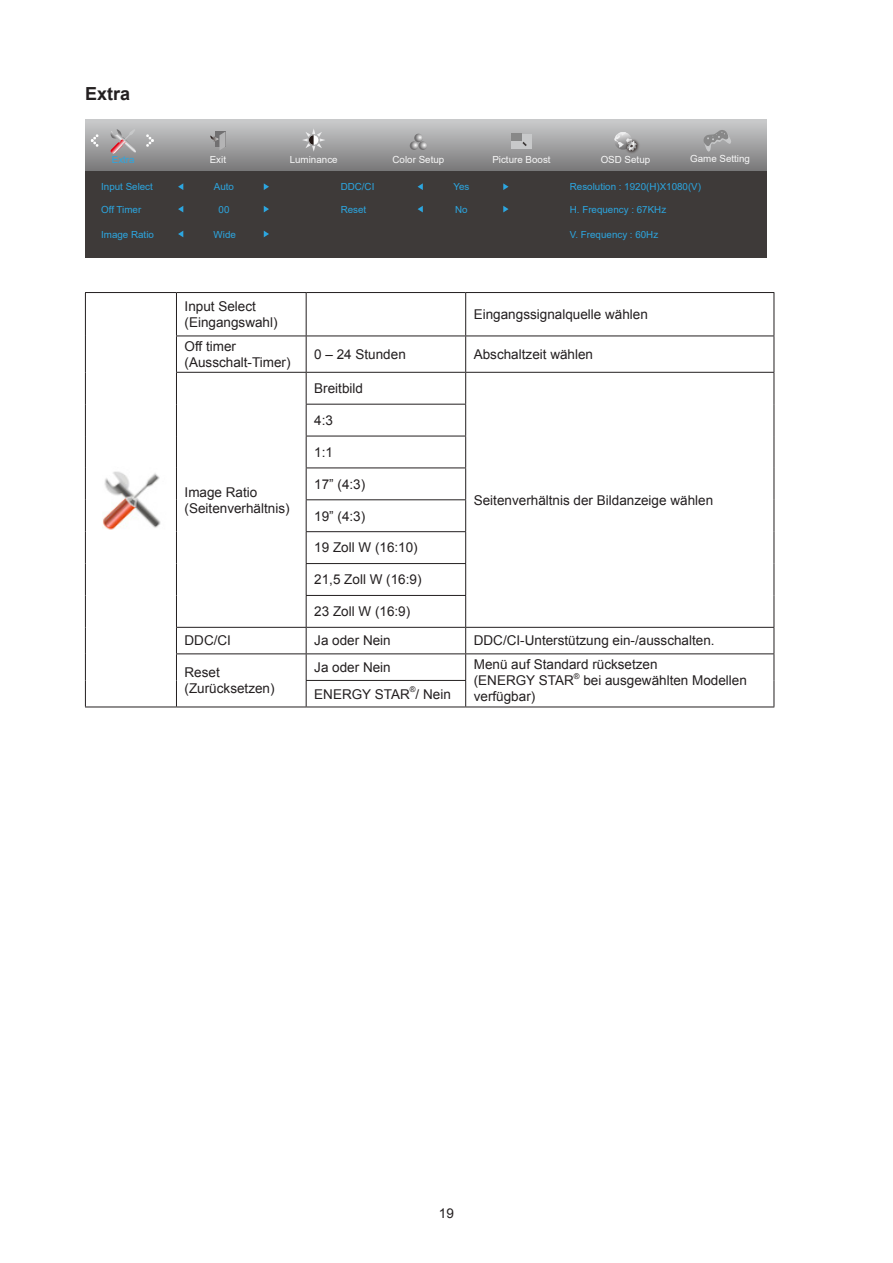
<style>
.page{position:relative;width:893px;height:1263px;background:#fff}
.page>*{position:absolute;margin:0;border:0;box-sizing:border-box;transform-origin:0 0}
.Heading_3{font:700 18px "Arial";color:#231f20}
.无间隔{font:13.5px/16.2px "Arial";color:#231f20}
.正文_text-1{font:13.5px "Arial";color:#231f20}
.t1{font:9.75px "Arial";color:#2ca6e0}
.t2{font:9.75px "Arial";color:#f7f7f7}
.无间隔-2{font:7.8px "Arial";color:#231f20}
</style>
<div class="page">
<svg style="left:85px;top:119px;width:681px;height:52px;background:#a1a1a2"></svg>
<div style="left:85px;top:171px;width:681px;height:87px;background:#3e3a39"></div>
<svg style="left:91px;top:134px;width:8px;height:13px"></svg>
<svg style="left:146px;top:134px;width:8px;height:13px"></svg>
<div style="left:511px;top:134px;width:21px;height:15px;background:#c8c9ca"></div>
<div style="left:511px;top:134px;width:11px;height:7px;background:#888"></div>
<svg style="left:522px;top:141px;width:5px;height:5px"></svg>
<img style="left:624px;top:138px;width:17px;height:18px">
<svg style="left:614px;top:132px;width:23px;height:19px"></svg>
<svg style="left:210px;top:131px;width:15px;height:19px"></svg>
<svg style="left:302px;top:128px;width:23px;height:24px"></svg>
<svg style="left:410px;top:134px;width:17px;height:16px"></svg>
<svg style="left:178px;top:231px;width:5px;height:6px"></svg>
<svg style="left:264px;top:231px;width:5px;height:6px"></svg>
<svg style="left:178px;top:183px;width:5px;height:7px"></svg>
<svg style="left:264px;top:183px;width:5px;height:7px"></svg>
<svg style="left:178px;top:206px;width:5px;height:6px"></svg>
<svg style="left:264px;top:206px;width:5px;height:6px"></svg>
<svg style="left:418px;top:183px;width:5px;height:7px"></svg>
<svg style="left:503px;top:183px;width:5px;height:7px"></svg>
<svg style="left:418px;top:206px;width:5px;height:6px"></svg>
<svg style="left:503px;top:206px;width:5px;height:6px"></svg>
<svg style="left:110px;top:129px;width:28px;height:25px"></svg>
<svg style="left:703px;top:130px;width:28px;height:22px"></svg>
<hr style="left:85px;top:292px;width:91px;height:1px;background:#231f20">
<hr style="left:85px;top:293px;width:1px;height:43px;background:#231f20">
<hr style="left:176px;top:292px;width:130px;height:1px;background:#231f20">
<hr style="left:176px;top:293px;width:1px;height:43px;background:#231f20">
<hr style="left:306px;top:292px;width:160px;height:1px;background:#231f20">
<hr style="left:306px;top:293px;width:1px;height:43px;background:#231f20">
<hr style="left:466px;top:292px;width:308px;height:1px;background:#231f20">
<hr style="left:465px;top:293px;width:1px;height:43px;background:#231f20">
<hr style="left:774px;top:293px;width:1px;height:43px;background:#231f20">
<hr style="left:85px;top:336px;width:1px;height:36px;background:#231f20">
<hr style="left:176px;top:336px;width:130px;height:1px;background:#231f20">
<hr style="left:176px;top:336px;width:1px;height:36px;background:#231f20">
<hr style="left:306px;top:336px;width:160px;height:1px;background:#231f20">
<hr style="left:306px;top:336px;width:1px;height:36px;background:#231f20">
<hr style="left:466px;top:336px;width:308px;height:1px;background:#231f20">
<hr style="left:465px;top:336px;width:1px;height:36px;background:#231f20">
<hr style="left:774px;top:336px;width:1px;height:36px;background:#231f20">
<hr style="left:85px;top:372px;width:1px;height:32px;background:#231f20">
<hr style="left:176px;top:372px;width:130px;height:1px;background:#231f20">
<hr style="left:176px;top:373px;width:1px;height:31px;background:#231f20">
<hr style="left:306px;top:372px;width:160px;height:1px;background:#231f20">
<hr style="left:306px;top:373px;width:1px;height:31px;background:#231f20">
<hr style="left:466px;top:372px;width:308px;height:1px;background:#231f20">
<hr style="left:465px;top:373px;width:1px;height:31px;background:#231f20">
<hr style="left:774px;top:373px;width:1px;height:31px;background:#231f20">
<hr style="left:85px;top:404px;width:1px;height:32px;background:#231f20">
<hr style="left:176px;top:404px;width:1px;height:32px;background:#231f20">
<hr style="left:306px;top:404px;width:160px;height:1px;background:#231f20">
<hr style="left:306px;top:404px;width:1px;height:32px;background:#231f20">
<hr style="left:465px;top:404px;width:1px;height:32px;background:#231f20">
<hr style="left:774px;top:404px;width:1px;height:32px;background:#231f20">
<hr style="left:85px;top:436px;width:1px;height:32px;background:#231f20">
<hr style="left:176px;top:436px;width:1px;height:32px;background:#231f20">
<hr style="left:306px;top:436px;width:160px;height:1px;background:#231f20">
<hr style="left:306px;top:436px;width:1px;height:31px;background:#231f20">
<hr style="left:465px;top:436px;width:1px;height:31px;background:#231f20">
<hr style="left:774px;top:436px;width:1px;height:32px;background:#231f20">
<hr style="left:85px;top:468px;width:1px;height:32px;background:#231f20">
<hr style="left:176px;top:468px;width:1px;height:32px;background:#231f20">
<hr style="left:306px;top:467px;width:160px;height:1px;background:#231f20">
<hr style="left:306px;top:468px;width:1px;height:31px;background:#231f20">
<hr style="left:465px;top:468px;width:1px;height:31px;background:#231f20">
<hr style="left:774px;top:468px;width:1px;height:32px;background:#231f20">
<hr style="left:85px;top:500px;width:1px;height:32px;background:#231f20">
<hr style="left:176px;top:500px;width:1px;height:32px;background:#231f20">
<hr style="left:306px;top:499px;width:160px;height:1px;background:#231f20">
<hr style="left:306px;top:500px;width:1px;height:31px;background:#231f20">
<hr style="left:465px;top:500px;width:1px;height:31px;background:#231f20">
<hr style="left:774px;top:500px;width:1px;height:32px;background:#231f20">
<hr style="left:85px;top:532px;width:1px;height:31px;background:#231f20">
<hr style="left:176px;top:532px;width:1px;height:31px;background:#231f20">
<hr style="left:306px;top:531px;width:160px;height:1px;background:#231f20">
<hr style="left:306px;top:532px;width:1px;height:31px;background:#231f20">
<hr style="left:465px;top:532px;width:1px;height:31px;background:#231f20">
<hr style="left:774px;top:532px;width:1px;height:31px;background:#231f20">
<hr style="left:85px;top:563px;width:1px;height:32px;background:#231f20">
<hr style="left:176px;top:563px;width:1px;height:32px;background:#231f20">
<hr style="left:306px;top:563px;width:160px;height:1px;background:#231f20">
<hr style="left:306px;top:564px;width:1px;height:31px;background:#231f20">
<hr style="left:465px;top:564px;width:1px;height:31px;background:#231f20">
<hr style="left:774px;top:563px;width:1px;height:32px;background:#231f20">
<hr style="left:85px;top:595px;width:1px;height:32px;background:#231f20">
<hr style="left:176px;top:595px;width:1px;height:32px;background:#231f20">
<hr style="left:306px;top:595px;width:160px;height:1px;background:#231f20">
<hr style="left:306px;top:596px;width:1px;height:31px;background:#231f20">
<hr style="left:465px;top:596px;width:1px;height:31px;background:#231f20">
<hr style="left:774px;top:595px;width:1px;height:32px;background:#231f20">
<hr style="left:176px;top:627px;width:130px;height:1px;background:#231f20">
<hr style="left:306px;top:627px;width:160px;height:1px;background:#231f20">
<hr style="left:466px;top:627px;width:308px;height:1px;background:#231f20">
<hr style="left:176px;top:653px;width:130px;height:1px;background:#231f20">
<hr style="left:306px;top:653px;width:160px;height:1px;background:#231f20">
<hr style="left:466px;top:653px;width:308px;height:1px;background:#231f20">
<svg style="left:85px;top:627px;width:1px;height:80px"></svg>
<svg style="left:176px;top:628px;width:1px;height:79px"></svg>
<hr style="left:306px;top:680px;width:160px;height:1px;background:#231f20">
<svg style="left:306px;top:628px;width:1px;height:79px"></svg>
<svg style="left:465px;top:628px;width:1px;height:79px"></svg>
<svg style="left:774px;top:628px;width:1px;height:79px"></svg>
<hr style="left:85px;top:707px;width:91px;height:1px;background:#231f20">
<hr style="left:176px;top:707px;width:130px;height:1px;background:#231f20">
<hr style="left:306px;top:707px;width:160px;height:1px;background:#231f20">
<hr style="left:466px;top:707px;width:308px;height:1px;background:#231f20">
<img style="left:102px;top:471px;width:59px;height:59px">
<p class="Heading_3" style="left:85px;top:82px;width:47px">Extra</p>
<p class="t1" style="left:112px;top:153px;width:24px">Extra</p>
<p class="t2" style="left:690px;top:152px;width:61px">Game Setting</p>
<p class="t2" style="left:210px;top:153px;width:18px">Exit</p>
<p class="t2" style="left:290px;top:153px;width:49px">Luminance</p>
<p class="t2" style="left:393px;top:153px;width:53px">Color Setup</p>
<p class="t2" style="left:492px;top:153px;width:60px">Picture Boost</p>
<p class="t2" style="left:601px;top:153px;width:51px">OSD Setup</p>
<p class="t1" style="left:101px;top:180px;width:53px">Input Select</p>
<p class="t1" style="left:214px;top:180px;width:22px">Auto</p>
<p class="t1" style="left:101px;top:202px;width:42px">Off Timer</p>
<p class="t1" style="left:219px;top:202px;width:12px">00</p>
<p class="t1" style="left:101px;top:227px;width:54px">Image Ratio</p>
<p class="t1" style="left:214px;top:227px;width:24px">Wide</p>
<p class="t1" style="left:341px;top:180px;width:35px">DDC/CI</p>
<p class="t1" style="left:453px;top:180px;width:17px">Yes</p>
<p class="t1" style="left:341px;top:202px;width:27px">Reset</p>
<p class="t1" style="left:455px;top:202px;width:14px">No</p>
<p class="t1" style="left:570px;top:180px;width:133px">Resolution : 1920(H)X1080(V)</p>
<p class="t1" style="left:570px;top:202px;width:98px">H. Frequency : 67KHz</p>
<p class="t1" style="left:570px;top:227px;width:90px">V. Frequency : 60Hz</p>
<p class="无间隔" style="left:185px;top:298px;width:95px">Input Select (Eingangswahl)</p>
<p class="正文_text-1" style="left:474px;top:305px;width:176px">Eingangssignalquelle wählen</p>
<p class="无间隔" style="left:185px;top:338px;width:108px">Off timer (Ausschalt-Timer)</p>
<p class="无间隔" style="left:314px;top:346px;width:93px">0 – 24 Stunden</p>
<p class="无间隔" style="left:474px;top:346px;width:121px">Abschaltzeit wählen</p>
<p class="无间隔" style="left:185px;top:484px;width:107px">Image Ratio (Seitenverhältnis)</p>
<p class="无间隔" style="left:314px;top:380px;width:50px">Breitbild</p>
<p class="正文_text-1" style="left:314px;top:411px;width:20px">4:3</p>
<p class="正文_text-1" style="left:314px;top:443px;width:20px">1:1</p>
<p class="正文_text-1" style="left:314px;top:475px;width:53px">17” (4:3)</p>
<p class="正文_text-1" style="left:314px;top:507px;width:53px">19” (4:3)</p>
<p class="正文_text-1" style="left:314px;top:539px;width:105px">19 Zoll W (16:10)</p>
<p class="正文_text-1" style="left:314px;top:571px;width:109px">21,5 Zoll W (16:9)</p>
<p class="正文_text-1" style="left:314px;top:603px;width:98px">23 Zoll W (16:9)</p>
<p class="无间隔" style="left:474px;top:492px;width:241px">Seitenverhältnis der Bildanzeige wählen</p>
<p class="无间隔" style="left:185px;top:633px;width:48px">DDC/CI</p>
<p class="无间隔" style="left:314px;top:633px;width:78px">Ja oder Nein</p>
<p class="无间隔" style="left:474px;top:633px;width:242px">DDC/CI-Unterstützung ein-/ausschalten.</p>
<p class="无间隔" style="left:185px;top:664px;width:92px">Reset (Zurücksetzen)</p>
<p class="无间隔" style="left:314px;top:659px;width:78px">Ja oder Nein</p>
<p class="无间隔" style="left:474px;top:656px;width:185px">Menü auf Standard rücksetzen</p>
<p class="无间隔" style="left:474px;top:672px;width:102px">(ENERGY STAR</p>
<p class="无间隔-2" style="left:574px;top:671px;width:7px">®</p>
<p class="无间隔" style="left:583px;top:672px;width:165px">bei ausgewählten Modellen</p>
<p class="无间隔" style="left:314px;top:686px;width:138px">ENERGY STAR / Nein</p>
<p class="无间隔" style="left:474px;top:689px;width:63px">verfügbar)</p>
<p class="无间隔-2" style="left:410px;top:684px;width:7px">®</p>
<p class="无间隔" style="left:439px;top:1205px;width:17px">19</p>
</div>
